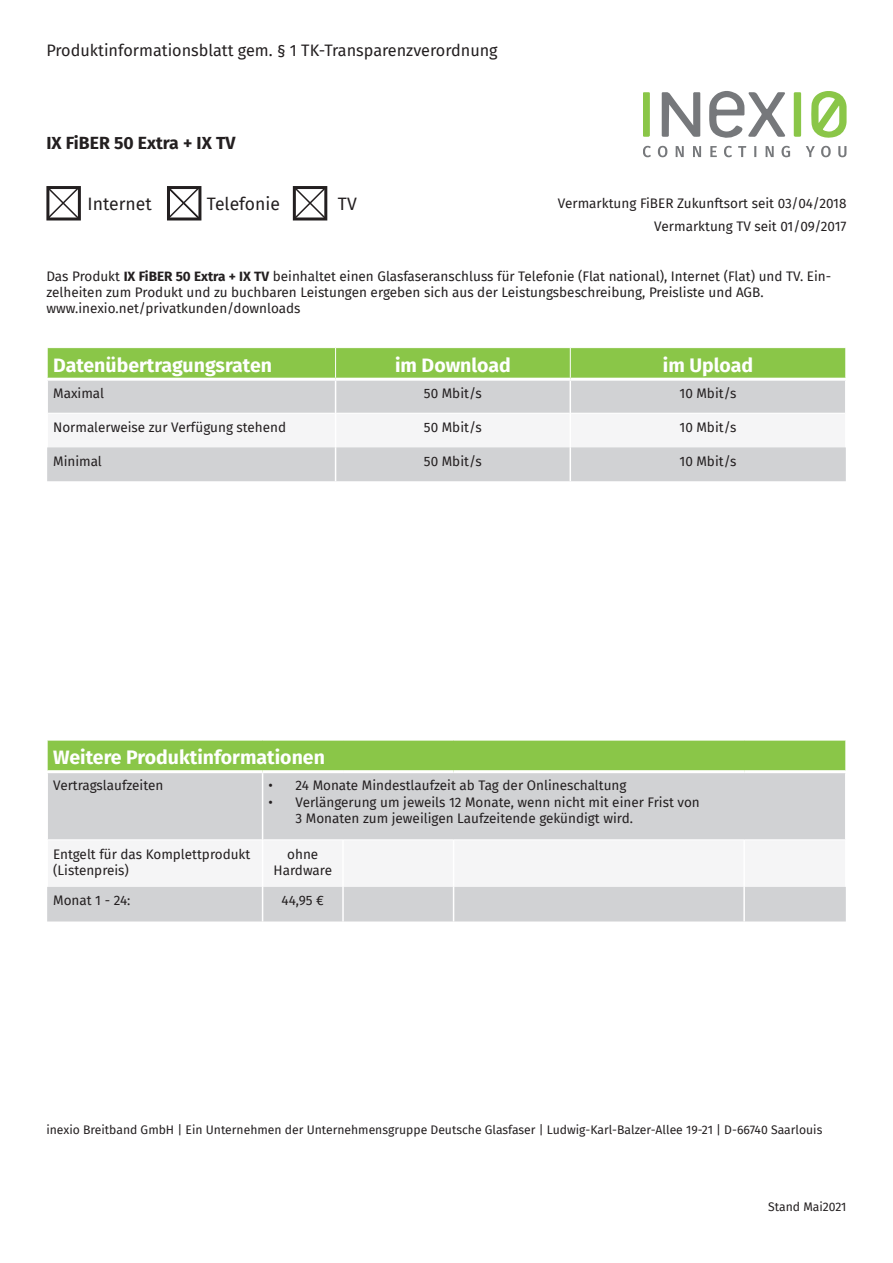
<style>
.page{position:relative;width:893px;height:1263px;background:#fff}
.page>*{position:absolute;margin:0;border:0;box-sizing:border-box;transform-origin:0 0}
.t1{font:700 19.5px "Fira Sans";color:#fff}
.t2{font:700 17.55px "Fira Sans";color:#231f20}
.t3{font:17.55px "Fira Sans";color:#231f20}
.t4{font:16.2px "Fira Sans";color:#231f20}
.t5{font:13.5px/16.2px "Fira Sans";color:#231f20}
.t6{font:12.15px "Fira Sans";color:#231f20}
.s1{font-weight:700}
</style>
<div class="page">
<svg style="left:48px;top:348px;width:797px;height:30px;background:#8bc64a"></svg>
<div style="left:47px;top:381px;width:799px;height:100px;background:#d1d2d4"></div>
<div style="left:48px;top:414px;width:797px;height:33px;background:#f5f5f6"></div>
<hr style="left:48px;top:413px;width:287px;height:1px;background:#fff">
<hr style="left:336px;top:413px;width:234px;height:1px;background:#fff">
<hr style="left:571px;top:413px;width:274px;height:1px;background:#fff">
<hr style="left:335px;top:348px;width:1px;height:30px;background:#fff">
<hr style="left:570px;top:348px;width:1px;height:30px;background:#fff">
<hr style="left:46px;top:381px;width:2px;height:32px;background:#fff">
<hr style="left:335px;top:381px;width:1px;height:32px;background:#fff">
<hr style="left:570px;top:381px;width:1px;height:32px;background:#fff">
<hr style="left:845px;top:381px;width:1px;height:32px;background:#fff">
<hr style="left:46px;top:413px;width:2px;height:34px;background:#fff">
<hr style="left:335px;top:413px;width:1px;height:34px;background:#fff">
<hr style="left:570px;top:413px;width:1px;height:34px;background:#fff">
<hr style="left:845px;top:413px;width:1px;height:34px;background:#fff">
<hr style="left:335px;top:447px;width:1px;height:34px;background:#fff">
<hr style="left:570px;top:447px;width:1px;height:34px;background:#fff">
<svg style="left:167px;top:186px;width:34px;height:35px"></svg>
<svg style="left:46px;top:186px;width:35px;height:34px"></svg>
<div style="left:47px;top:740px;width:799px;height:32px;background:#8ac648"></div>
<div style="left:47px;top:773px;width:799px;height:148px;background:#d1d2d4"></div>
<div style="left:48px;top:841px;width:797px;height:46px;background:#f5f5f6"></div>
<hr style="left:48px;top:840px;width:214px;height:1px;background:#fff">
<hr style="left:263px;top:840px;width:80px;height:1px;background:#fff">
<hr style="left:343px;top:840px;width:111px;height:1px;background:#fff">
<hr style="left:454px;top:840px;width:290px;height:1px;background:#fff">
<hr style="left:744px;top:840px;width:101px;height:1px;background:#fff">
<hr style="left:47px;top:740px;width:216px;height:1px;background:#fff">
<hr style="left:47px;top:740px;width:1px;height:30px;background:#fff">
<hr style="left:263px;top:740px;width:80px;height:1px;background:#fff">
<hr style="left:343px;top:740px;width:111px;height:1px;background:#fff">
<hr style="left:454px;top:740px;width:290px;height:1px;background:#fff">
<hr style="left:744px;top:740px;width:102px;height:1px;background:#fff">
<hr style="left:845px;top:740px;width:1px;height:30px;background:#fff">
<hr style="left:46px;top:773px;width:2px;height:67px;background:#fff">
<hr style="left:262px;top:773px;width:1px;height:67px;background:#fff">
<hr style="left:845px;top:773px;width:1px;height:67px;background:#fff">
<hr style="left:46px;top:840px;width:2px;height:47px;background:#fff">
<hr style="left:262px;top:840px;width:1px;height:47px;background:#fff">
<hr style="left:342px;top:840px;width:2px;height:47px;background:#fff">
<hr style="left:453px;top:840px;width:1px;height:47px;background:#fff">
<hr style="left:743px;top:840px;width:2px;height:47px;background:#fff">
<hr style="left:845px;top:840px;width:1px;height:47px;background:#fff">
<hr style="left:342px;top:887px;width:2px;height:34px;background:#fff">
<hr style="left:453px;top:887px;width:1px;height:34px;background:#fff">
<hr style="left:743px;top:887px;width:2px;height:34px;background:#fff">
<hr style="left:262px;top:887px;width:1px;height:34px;background:#fff">
<hr style="left:46px;top:770px;width:217px;height:3px;background:#fff">
<hr style="left:263px;top:770px;width:80px;height:3px;background:#fff">
<hr style="left:343px;top:770px;width:111px;height:3px;background:#fff">
<hr style="left:454px;top:770px;width:290px;height:3px;background:#fff">
<hr style="left:744px;top:770px;width:102px;height:3px;background:#fff">
<svg style="left:811px;top:91px;width:35px;height:47px"></svg>
<svg style="left:662px;top:92px;width:38px;height:45px"></svg>
<svg style="left:644px;top:92px;width:6px;height:45px"></svg>
<svg style="left:709px;top:91px;width:77px;height:47px"></svg>
<svg style="left:794px;top:92px;width:7px;height:45px"></svg>
<svg style="left:644px;top:146px;width:202px;height:11px"></svg>
<svg style="left:292px;top:186px;width:36px;height:34px"></svg>
<p class="t4" style="left:46px;top:38px;width:453px">Produktinformationsblatt gem. § 1 TK-Transparenzverordnung</p>
<p class="t2" style="left:46px;top:128px;width:191px">IX FiBER 50 Extra + IX TV</p>
<p class="t3" style="left:88px;top:191px;width:66px">Internet</p>
<p class="t3" style="left:207px;top:191px;width:75px">Telefonie</p>
<p class="t3" style="left:338px;top:191px;width:20px">TV</p>
<p class="t5" style="left:558px;top:195px;width:290px">Vermarktung FiBER Zukunftsort seit 03/04/2018</p>
<p class="t5" style="left:654px;top:218px;width:194px">Vermarktung TV seit 01/09/2017</p>
<p class="t5" style="left:46px;top:267px;width:786px">Das Produkt <span class="s1">IX FiBER 50 Extra + IX TV</span> beinhaltet einen Glasfaseranschluss für Telefonie (Flat national), Internet (Flat) und TV. Ein&shy;zelheiten zum Produkt und zu buchbaren Leistungen ergeben sich aus der Leistungsbeschreibung, Preisliste und AGB. www.inexio.net/privatkunden/downloads</p>
<h1 class="t1" style="left:53px;top:349px;width:220px">Datenübertragungsraten</h1>
<h1 class="t1" style="left:395px;top:349px;width:117px">im Download</h1>
<h1 class="t1" style="left:663px;top:349px;width:92px">im Upload</h1>
<p class="t5" style="left:53px;top:385px;width:52px">Maximal</p>
<p class="t5" style="left:424px;top:385px;width:59px">50 Mbit/s</p>
<p class="t5" style="left:679px;top:385px;width:59px">10 Mbit/s</p>
<p class="t5" style="left:53px;top:419px;width:234px">Normalerweise zur Verfügung stehend</p>
<p class="t5" style="left:424px;top:419px;width:59px">50 Mbit/s</p>
<p class="t5" style="left:679px;top:419px;width:59px">10 Mbit/s</p>
<p class="t5" style="left:53px;top:453px;width:50px">Minimal</p>
<p class="t5" style="left:424px;top:453px;width:59px">50 Mbit/s</p>
<p class="t5" style="left:679px;top:453px;width:59px">10 Mbit/s</p>
<h1 class="t1" style="left:53px;top:741px;width:273px">Weitere Produktinformationen</h1>
<p class="t5" style="left:53px;top:777px;width:112px">Vertragslaufzeiten</p>
<p class="t5" style="left:269px;top:777px;width:359px">• 24 Monate Mindestlaufzeit ab Tag der Onlineschaltung</p>
<p class="t5" style="left:296px;top:793px;width:406px;text-indent:-27px">• Verlängerung um jeweils 12 Monate, wenn nicht mit einer Frist von<br>3 Monaten zum jeweiligen Laufzeitende gekündigt wird.</p>
<p class="t5" style="left:53px;top:845px;width:199px">Entgelt für das Komplettprodukt (Listenpreis)</p>
<p class="t5" style="left:274px;top:845px;width:60px;text-align:center">ohne<br>Hardware</p>
<p class="t5" style="left:53px;top:892px;width:79px">Monat 1 - 24:</p>
<p class="t5" style="left:282px;top:892px;width:44px">44,95 €</p>
<p class="t6" style="left:46px;top:1120px;width:777px">inexio Breitband GmbH | Ein Unternehmen der Unternehmensgruppe Deutsche Glasfaser | Ludwig-Karl-Balzer-Allee 19-21 | D-66740 Saarlouis</p>
<p class="t6" style="left:768px;top:1197px;width:80px">Stand Mai2021</p>
</div>
